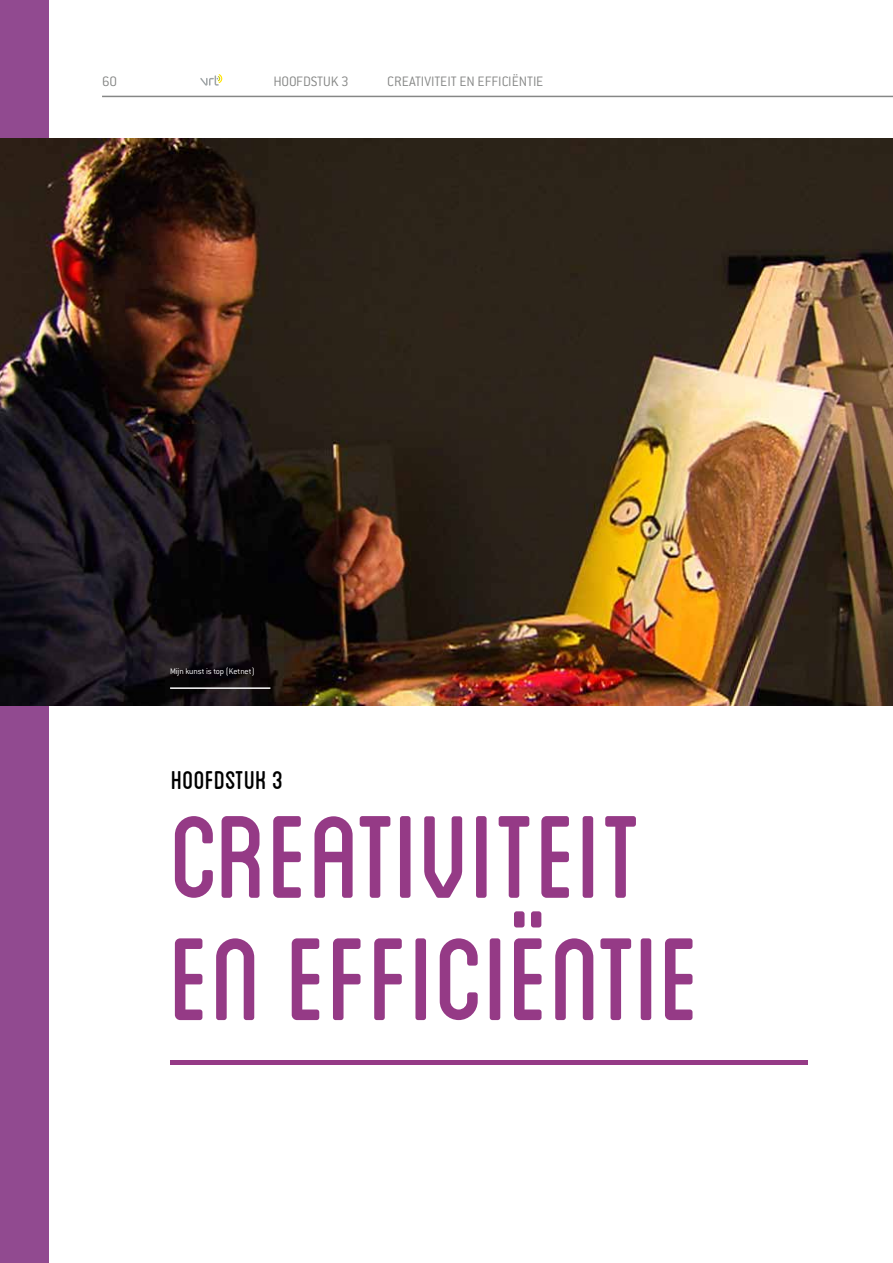
<style>
.page{position:relative;width:893px;height:1263px;background:#fff}
.page>*{position:absolute;margin:0;border:0;box-sizing:border-box;transform-origin:0 0}
.t1{font:165px/122.2px "Blanch Caps";color:#953a86}
.t2{font:36.15px "Blanch Caps";color:#000}
.t3{font:300 15px "Conduit ITC";color:#868786}
.t4{font:300 9px "Conduit ITC";color:#fff}
</style>
<div class="page">
<div style="left:0;top:0;width:48px;height:1263px;background:#914a90"></div>
<svg style="left:200px;top:74px;width:22px;height:12px"></svg>
<hr style="left:102px;top:96px;width:791px;height:1px;background:#868786">
<img style="left:0;top:138px;width:893px;height:567px">
<div style="left:170px;top:1060px;width:638px;height:5px;background:#953a86"></div>
<hr style="left:170px;top:687px;width:100px;height:2px;background:#fff">
<p class="t3" style="left:102px;top:73px;width:17px">60</p>
<p class="t3" style="left:273px;top:73px;width:77px">HOOFDSTUK 3</p>
<p class="t3" style="left:387px;top:73px;width:158px">CREATIVITEIT EN EFFICIËNTIE</p>
<p class="t4" style="left:170px;top:666px;width:86px">Mijn kunst is top (Ketnet)</p>
<h2 class="t2" style="left:171px;top:763px;width:114px">HOOFDSTUK 3</h2>
<h1 class="t1" style="left:170px;top:789px;width:533px">CREATIVITEIT<br>EN EFFICIËNTIE</h1>
</div>
